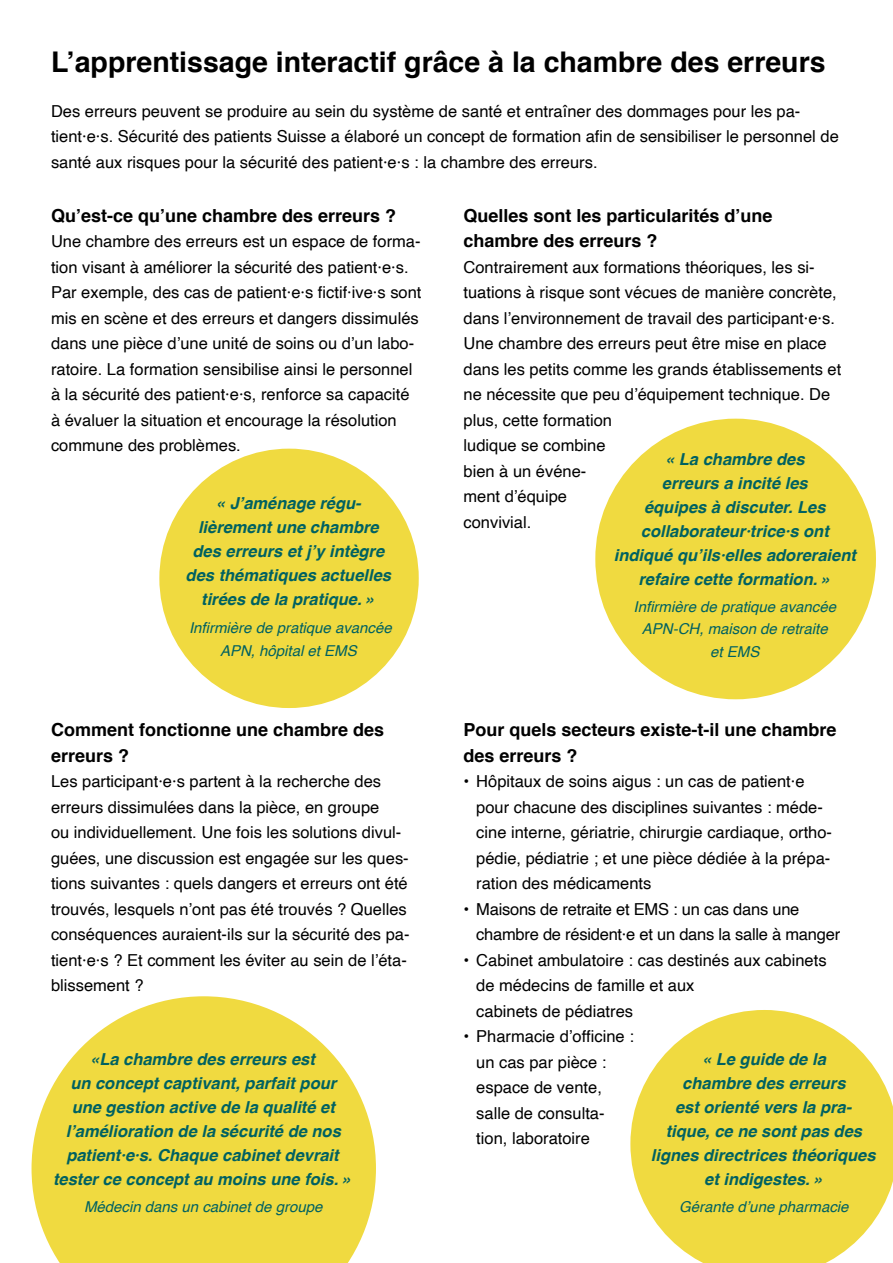
<style>
.page{position:relative;width:893px;height:1263px;background:#fff}
.page>*{position:absolute;margin:0;border:0;box-sizing:border-box;transform-origin:0 0}
.t1{font:700 28.5px "Helvetica";color:#000}
.Untertitel{font:700 18px/25.5px "Helvetica";color:#000}
.Text{font:16.5px/25.5px "Helvetica";color:#000}
.Zitat{font:italic 700 16.5px/24px "Helvetica";color:#006161;text-align:center}
.Zitat_Name{font:italic 15px/22.5px "Helvetica";color:#006161;text-align:center}
</style>
<div class="page">
<div style="left:159px;top:449px;width:260px;height:259px;background:#f0da40;border-radius:50%"></div>
<div style="left:595px;top:419px;width:281px;height:280px;background:#f0da40;border-radius:50%"></div>
<svg style="left:630px;top:1010px;width:263px;height:253px;fill:#f0da40"></svg>
<svg style="left:32px;top:996px;width:344px;height:267px;fill:#f0da40"></svg>
<p class="t1" style="left:51px;top:39px;width:776px">L’apprentissage interactif grâce à la chambre des erreurs</p>
<p class="Text" style="left:51px;top:99px;width:789px">Des erreurs peuvent se produire au sein du système de santé et entraîner des dommages pour les pa&shy;tient·e·s. Sécurité des patients Suisse a élaboré un concept de formation afin de sensibiliser le personnel de santé aux risques pour la sécurité des patient·e·s : la chambre des erreurs.</p>
<p class="Untertitel" style="left:51px;top:203px;width:347px">Qu’est-ce qu’une chambre des erreurs ?</p>
<p class="Text" style="left:51px;top:229px;width:372px">Une chambre des erreurs est un espace de forma&shy;tion visant à améliorer la sécurité des patient·e·s.<br>Par exemple, des cas de patient·e·s fictif·ive·s sont mis en scène et des erreurs et dangers dissimulés dans une pièce d’une unité de soins ou d’un labo&shy;ratoire. La formation sensibilise ainsi le personnel à la sécurité des patient·e·s, renforce sa capacité à évaluer la situation et encourage la résolution commune des problèmes.</p>
<p class="Zitat" style="left:186px;top:491px;width:207px">« J’aménage régu&shy;lièrement une chambre des erreurs et j’y intègre des thématiques actuelles tirées de la pratique. »</p>
<p class="Zitat_Name" style="left:189px;top:617px;width:204px">Infirmière de pratique avancée</p>
<p class="Zitat_Name" style="left:220px;top:640px;width:138px">APN, hôpital et EMS</p>
<p class="Untertitel" style="left:51px;top:717px;width:335px">Comment fonctionne une chambre des erreurs ?</p>
<p class="Text" style="left:51px;top:769px;width:360px">Les participant·e·s partent à la recherche des erreurs dissimulées dans la pièce, en groupe<br>ou individuellement. Une fois les solutions divul&shy;guées, une discussion est engagée sur les ques&shy;tions suivantes : quels dangers et erreurs ont été trouvés, lesquels n’ont pas été trouvés ? Quelles conséquences auraient-ils sur la sécurité des pa&shy;tient·e·s ? Et comment les éviter au sein de l’éta&shy;blissement ?</p>
<p class="Zitat" style="left:53px;top:1047px;width:300px">«La chambre des erreurs est<br>un concept captivant, parfait pour une gestion active de la qualité et l’amélioration de la sécurité de nos patient·e·s. Chaque cabinet devrait tester ce concept au moins une fois. »</p>
<p class="Zitat_Name" style="left:84px;top:1196px;width:240px">Médecin dans un cabinet de groupe</p>
<p class="Untertitel" style="left:463px;top:203px;width:311px">Quelles sont les particularités d’une chambre des erreurs ?</p>
<p class="Text" style="left:463px;top:255px;width:379px">Contrairement aux formations théoriques, les si&shy;tuations à risque sont vécues de manière concrète, dans l’environnement de travail des participant·e·s.<br>Une chambre des erreurs peut être mise en place dans les petits comme les grands établissements et ne nécessite que peu d’équipement technique. De plus, cette formation</p>
<p class="Text" style="left:463px;top:433px;width:144px">ludique se combine bien à un événe&shy;ment d’équipe convivial.</p>
<p class="Zitat" style="left:614px;top:447px;width:244px">« La chambre des<br>erreurs a incité les<br>équipes à discuter. Les collaborateur·trice·s ont indiqué qu’ils·elles adoreraient refaire cette formation. »</p>
<p class="Zitat_Name" style="left:633px;top:595px;width:204px">Infirmière de pratique avancée<br>APN-CH, maison de retraite<br>et EMS</p>
<p class="Untertitel" style="left:463px;top:717px;width:375px">Pour quels secteurs existe-t-il une chambre des erreurs ?</p>
<p class="Text" style="left:476px;top:769px;width:357px;text-indent:-13px">• Hôpitaux de soins aigus : un cas de patient·e pour chacune des disciplines suivantes : méde&shy;cine interne, gériatrie, chirurgie cardiaque, ortho&shy;pédie, pédiatrie ; et une pièce dédiée à la prépa&shy;ration des médicaments</p>
<p class="Text" style="left:476px;top:897px;width:365px;text-indent:-13px">• Maisons de retraite et EMS : un cas dans une chambre de résident·e et un dans la salle à manger</p>
<p class="Text" style="left:476px;top:948px;width:352px;text-indent:-13px">• Cabinet ambulatoire : cas destinés aux cabinets de médecins de famille et aux</p>
<p class="Text" style="left:476px;top:999px;width:158px">cabinets de pédiatres</p>
<p class="Text" style="left:476px;top:1024px;width:159px;text-indent:-13px">• Pharmacie d’officine : un cas par pièce : espace de vente, salle de consulta&shy;tion, laboratoire</p>
<p class="Zitat" style="left:651px;top:1047px;width:226px">« Le guide de la<br>chambre des erreurs<br>est orienté vers la pra&shy;tique, ce ne sont pas des lignes directrices théoriques et indigestes. »</p>
<p class="Zitat_Name" style="left:679px;top:1195px;width:171px">Gérante d’une pharmacie</p>
</div>
